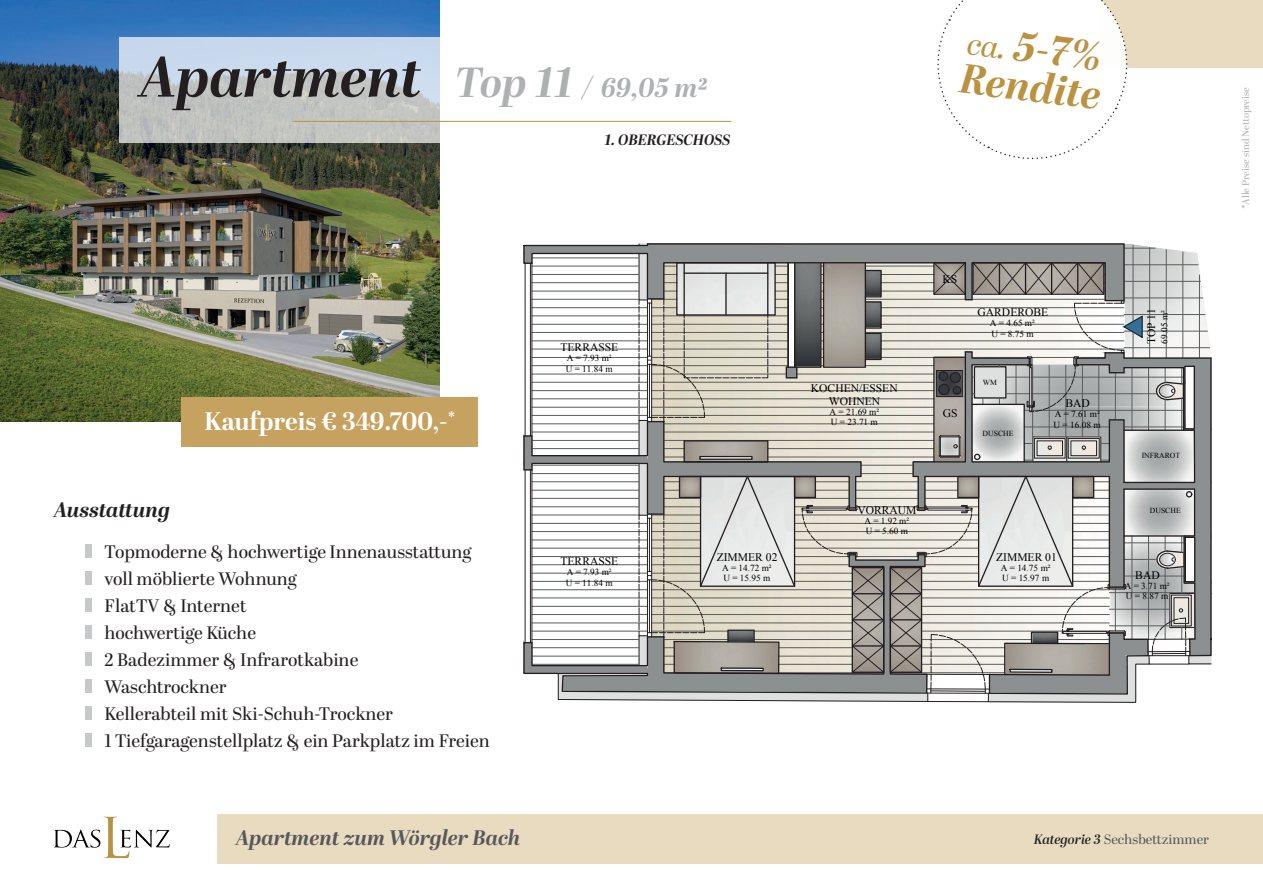
<style>
.page{position:relative;width:1263px;height:893px;background:#fff}
.page>*{position:absolute;margin:0;border:0;box-sizing:border-box;transform-origin:0 0}
.t1{font:italic 700 57px "Abril Display";color:#231f20}
.t2{font:italic 700 41.1px/38.5px "Abril Display";color:#ba9240}
.t3{font:700 25.2px "Abril Display";color:#fff}
.t4{font:italic 700 21px "Abril Display";color:#57585a}
.t5{font:italic 700 21px "Abril Display";color:#231f20}
.t6{font:18px/27px "Abril Display";color:#231f20}
.t7{font:italic 700 15px "Abril Display";color:#231f20}
.t8{font:13.5px "Abril Display";color:#57585a}
.t9{font:11.55px/12.5px "Times New Roman";color:#000001;text-align:center}
.t10{font:9.75px "Abril Display";color:#aeb1b2}
.t11{font:9.3px/10.4px "Times New Roman";color:#000001}
.t12{font:7.65px "Times New Roman";color:#000001}
.s1{font-size:42px;color:#aeb1b2}
.s2{font-size:27px;color:#aeb1b2}
.s3{font-weight:400;font-size:30.9px}
.s4{font-weight:600;font-style:italic;color:#231f20}
</style>
<div class="page">
<img style="left:0;top:0;width:439px;height:422px">
<svg style="left:119px;top:37px;width:329px;height:105px;background:#c5cdd2"></svg>
<hr style="left:292px;top:121px;width:439px;height:1px;background:#ba9240">
<div style="left:217px;top:814px;width:1046px;height:50px;background:#e8dbc0"></div>
<img style="left:53px;top:816px;width:117px;height:43px">
<div style="left:1101px;top:0;width:162px;height:68px;background:#e8dbc0"></div>
<div style="left:181px;top:397px;width:297px;height:49px;background:#c5a25f"></div>
<svg style="left:937px;top:0;width:191px;height:160px"></svg>
<svg style="left:523px;top:243px;width:689px;height:460px"></svg>
<div style="left:85px;top:544px;width:7px;height:14px;background:#c6c8c9"></div>
<div style="left:85px;top:571px;width:7px;height:14px;background:#c6c8c9"></div>
<div style="left:85px;top:598px;width:7px;height:14px;background:#c6c8c9"></div>
<div style="left:85px;top:625px;width:7px;height:14px;background:#c6c8c9"></div>
<div style="left:85px;top:652px;width:7px;height:14px;background:#c6c8c9"></div>
<div style="left:85px;top:679px;width:7px;height:14px;background:#c6c8c9"></div>
<div style="left:85px;top:706px;width:7px;height:14px;background:#c6c8c9"></div>
<div style="left:85px;top:733px;width:7px;height:14px;background:#c6c8c9"></div>
<h1 class="t1" style="left:140px;top:36px;width:568px">Apartment <span class="s1">Top 11</span> <span class="s2">/ 69,05 m2</span></h1>
<p class="t7" style="left:604px;top:129px;width:127px">1. OBERGESCHOSS</p>
<p class="t5" style="left:54px;top:494px;width:118px">Ausstattung</p>
<h3 class="t3" style="left:204px;top:404px;width:252px">Kaufpreis € 349.700,-<sup>*</sup></h3>
<p class="t6" style="left:104px;top:539px;width:387px">Topmoderne &amp; hochwertige Innenausstattung voll möblierte Wohnung<br>FlatTV &amp; Internet<br>hochwertige Küche<br>2 Badezimmer &amp; Infrarotkabine<br>Waschtrockner<br>Kellerabteil mit Ski-Schuh-Trockner<br>1 Tiefgaragenstellplatz &amp; ein Parkplatz im Freien</p>
<p class="t4" style="left:236px;top:823px;width:286px">Apartment zum Wörgler Bach</p>
<p class="t9" style="left:560px;top:341px;width:59px">TERRASSE</p>
<p class="t11" style="left:566px;top:353px;width:48px">A = 7.93 m²<br>U = 11.84 m</p>
<p class="t9" style="left:560px;top:555px;width:59px">TERRASSE</p>
<p class="t11" style="left:566px;top:566px;width:48px">A = 7.93 m²<br>U = 11.84 m</p>
<p class="t9" style="left:717px;top:551px;width:62px">ZIMMER 02</p>
<p class="t11" style="left:722px;top:562px;width:51px">A = 14.72 m²<br>U = 15.95 m</p>
<h2 class="t2" style="left:967px;top:23px;width:143px;rotate:7deg"><span class="s3">ca.</span> 5-7%<br>Rendite</h2>
<p class="t9" style="left:811px;top:382px;width:88px">KOCHEN/ESSEN<br>WOHNEN</p>
<p class="t11" style="left:829px;top:406px;width:51px">A = 21.69 m²<br>U = 23.71 m</p>
<p class="t9" style="left:857px;top:503px;width:61px">VORRAUM</p>
<p class="t11" style="left:864px;top:515px;width:46px">A = 1.92 m²<br>U = 5.60 m</p>
<p class="t9" style="left:942px;top:272px;width:16px">KS</p>
<p class="t9" style="left:943px;top:407px;width:16px">GS</p>
<p class="t9" style="left:977px;top:306px;width:72px">GARDEROBE</p>
<p class="t11" style="left:990px;top:317px;width:47px">A = 4.65 m²<br>U = 8.75 m</p>
<p class="t12" style="left:983px;top:378px;width:16px">WM</p>
<p class="t12" style="left:983px;top:428px;width:32px">DUSCHE</p>
<p class="t9" style="left:1065px;top:397px;width:26px">BAD</p>
<p class="t11" style="left:1054px;top:409px;width:48px">A = 7.61 m²<br>U = 16.08 m</p>
<p class="t9" style="left:996px;top:551px;width:62px">ZIMMER 01</p>
<p class="t11" style="left:1001px;top:562px;width:51px">A = 14.75 m²<br>U = 15.97 m</p>
<p class="t9" style="left:1145px;top:344px;width:38px;rotate:-90deg">TOP 11</p>
<p class="t11" style="left:1159px;top:343px;width:35px;rotate:-90deg">69.05 m²</p>
<p class="t12" style="left:1142px;top:450px;width:40px">INFRAROT</p>
<p class="t12" style="left:1150px;top:506px;width:32px">DUSCHE</p>
<p class="t9" style="left:1135px;top:569px;width:26px">BAD</p>
<p class="t11" style="left:1125px;top:580px;width:47px">A = 3.71 m²<br>U = 8.87 m</p>
<p class="t10" style="left:1239px;top:209px;width:123px;rotate:-90deg">*Alle Preise sind Nettopreise</p>
<p class="t8" style="left:1034px;top:830px;width:177px"><span class="s4">Kategorie 3</span> Sechsbettzimmer</p>
</div>
